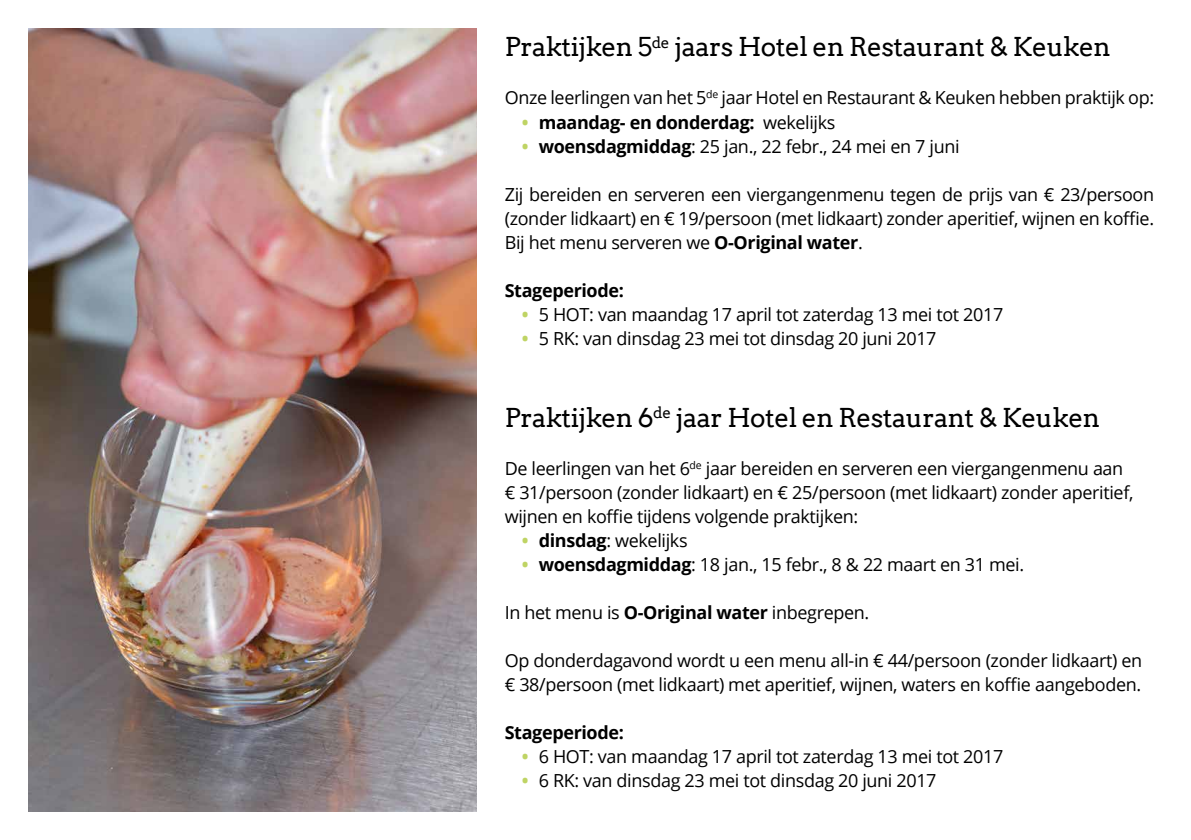
<style>
.page{position:relative;width:1191px;height:840px;background:#fff}
.page>*{position:absolute;margin:0;border:0;box-sizing:border-box;transform-origin:0 0}
.t1{font:26px "Arvo";letter-spacing:-.02em;color:#000}
.t2{font:18px/24px "Open Sans";letter-spacing:-.02em;color:#000}
.t3{font:700 18px "Open Sans";letter-spacing:-.02em;color:#000}
.s1{color:#bfd464}
.s2{font-weight:400}
.s3{font-weight:700;color:#bfd464}
.s4{font-weight:700}
</style>
<div class="page">
<img style="left:28px;top:28px;width:448px;height:782px">
<h1 class="t1" style="left:505px;top:31px;width:607px">Praktijken 5<sup>de</sup> jaars Hotel en Restaurant &amp; Keuken</h1>
<p class="t2" style="left:505px;top:85px;width:651px">Onze leerlingen van het 5<sup>de</sup> jaar Hotel en Restaurant &amp; Keuken hebben praktijk op:</p>
<p class="t3" style="left:522px;top:109px;width:315px"><span class="s1">•</span> maandag- en donderdag: <span class="s2">wekelijks</span></p>
<p class="t2" style="left:522px;top:133px;width:439px"><span class="s3">•</span> <span class="s4">woensdagmiddag</span>: 25 jan., 22 febr., 24 mei en 7 juni</p>
<p class="t2" style="left:505px;top:181px;width:651px;text-align:justify">Zij bereiden en serveren een viergangenmenu tegen de prijs van € 23/persoon (zonder lidkaart) en € 19/persoon (met lidkaart) zonder aperitief, wijnen en koffie.<br>Bij het menu serveren we <span class="s4">O-Original water</span>.</p>
<p class="t3" style="left:505px;top:277px;width:121px">Stageperiode:</p>
<p class="t2" style="left:522px;top:301px;width:483px"><span class="s3">•</span> 5 HOT: van maandag 17 april tot zaterdag 13 mei tot 2017</p>
<p class="t2" style="left:522px;top:325px;width:416px"><span class="s3">•</span> 5 RK: van dinsdag 23 mei tot dinsdag 20 juni 2017</p>
<h1 class="t1" style="left:505px;top:401px;width:597px">Praktijken 6<sup>de</sup> jaar Hotel en Restaurant &amp; Keuken</h1>
<p class="t2" style="left:505px;top:455px;width:630px">De leerlingen van het 6<sup>de</sup> jaar bereiden en serveren een viergangenmenu aan € 31/persoon (zonder lidkaart) en € 25/persoon (met lidkaart) zonder aperitief, wijnen en koffie tijdens volgende praktijken:</p>
<p class="t2" style="left:522px;top:527px;width:167px"><span class="s3">•</span> <span class="s4">dinsdag</span>: wekelijks</p>
<p class="t2" style="left:522px;top:551px;width:504px"><span class="s3">•</span> <span class="s4">woensdagmiddag</span>: 18 jan., 15 febr., 8 &amp; 22 maart en 31 mei.</p>
<p class="t2" style="left:505px;top:599px;width:366px">In het menu is <span class="s4">O-Original water</span> inbegrepen.</p>
<p class="t2" style="left:505px;top:647px;width:639px">Op donderdagavond wordt u een menu all-in € 44/persoon (zonder lidkaart) en € 38/persoon (met lidkaart) met aperitief, wijnen, waters en koffie aangeboden.</p>
<p class="t3" style="left:505px;top:719px;width:121px">Stageperiode:</p>
<p class="t2" style="left:522px;top:743px;width:483px"><span class="s3">•</span> 6 HOT: van maandag 17 april tot zaterdag 13 mei tot 2017</p>
<p class="t2" style="left:522px;top:767px;width:416px"><span class="s3">•</span> 6 RK: van dinsdag 23 mei tot dinsdag 20 juni 2017</p>
</div>
